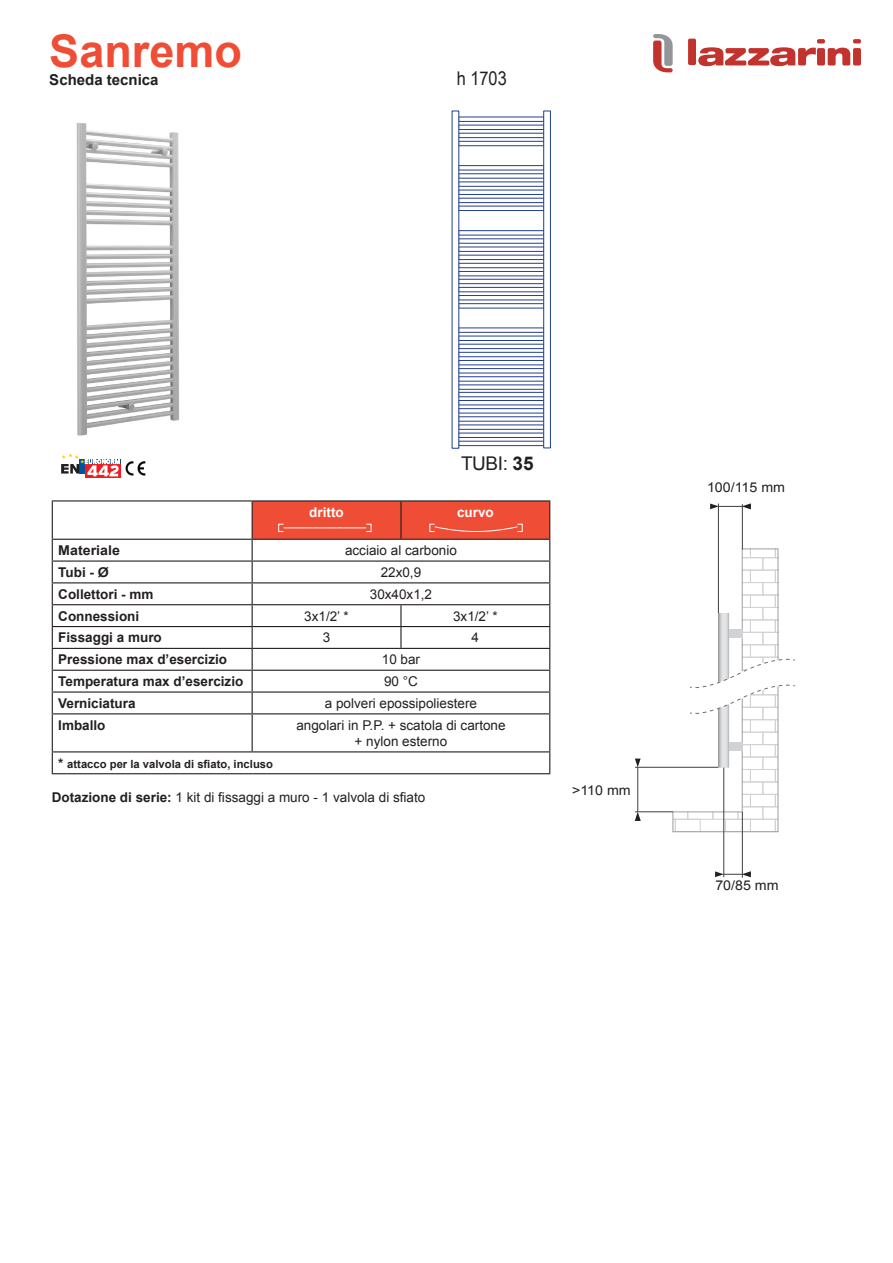
<style>
.page{position:relative;width:893px;height:1263px;background:#fff}
.page>*{position:absolute;margin:0;border:0;box-sizing:border-box;transform-origin:0 0}
.titreproduct_classic{font:700 45px "Arial";color:#ef4d35}
.t1{font:18.9px "Arial";color:#231f20}
.dati_tecnici{font:18.9px "Arial Narrow";color:#231f20;scale:1.06 1}
.titreproduct_classic-2{font:700 15px "Arial";color:#231f20}
.dati_tecnici-2{font:13.5px "Arial";color:#231f20}
.t2{font:700 13.5px "Arial";color:#231f20}
.dati_tecnici-3{font:13.5px "Arial";color:#231f20;scale:1.05 1}
.t3{font:700 13.5px "Arial";color:#fff}
.t4{font:700 13.5px "Arial";color:#231f20;scale:1.05 1}
.t5{font:700 11.25px "Arial";color:#231f20}
.s1{font-weight:700}
.s2{font-size:13.5px}
</style>
<div class="page">
<svg style="left:653px;top:34px;width:20px;height:38px"></svg>
<svg style="left:688px;top:39px;width:173px;height:27px"></svg>
<hr style="left:252px;top:500px;width:149px;height:1px;background:#231f20">
<hr style="left:401px;top:500px;width:149px;height:1px;background:#231f20">
<hr style="left:52px;top:539px;width:200px;height:1px;background:#231f20">
<hr style="left:52px;top:560px;width:200px;height:2px;background:#231f20">
<hr style="left:52px;top:582px;width:200px;height:1px;background:#231f20">
<hr style="left:52px;top:604px;width:200px;height:1px;background:#231f20">
<hr style="left:52px;top:626px;width:200px;height:1px;background:#231f20">
<hr style="left:52px;top:648px;width:200px;height:1px;background:#231f20">
<hr style="left:52px;top:670px;width:200px;height:1px;background:#231f20">
<hr style="left:52px;top:691px;width:200px;height:2px;background:#231f20">
<svg style="left:52px;top:540px;width:1px;height:173px"></svg>
<hr style="left:52px;top:713px;width:200px;height:1px;background:#231f20">
<hr style="left:52px;top:714px;width:1px;height:37px;background:#231f20">
<hr style="left:252px;top:713px;width:149px;height:1px;background:#231f20">
<hr style="left:252px;top:714px;width:1px;height:37px;background:#231f20">
<hr style="left:401px;top:713px;width:149px;height:1px;background:#231f20">
<hr style="left:549px;top:714px;width:1px;height:37px;background:#231f20">
<hr style="left:52px;top:751px;width:200px;height:1px;background:#231f20">
<svg style="left:52px;top:752px;width:1px;height:21px"></svg>
<hr style="left:252px;top:751px;width:149px;height:1px;background:#231f20">
<hr style="left:401px;top:751px;width:149px;height:1px;background:#231f20">
<svg style="left:549px;top:752px;width:1px;height:21px"></svg>
<hr style="left:52px;top:773px;width:200px;height:1px;background:#231f20">
<hr style="left:252px;top:773px;width:149px;height:1px;background:#231f20">
<hr style="left:401px;top:773px;width:149px;height:1px;background:#231f20">
<hr style="left:52px;top:500px;width:200px;height:1px;background:#231f20">
<hr style="left:52px;top:501px;width:1px;height:38px;background:#231f20">
<svg style="left:252px;top:501px;width:298px;height:212px"></svg>
<div style="left:517px;top:524px;width:6px;height:8px;border:1px solid #fff"></div>
<div style="left:429px;top:524px;width:6px;height:8px;border:1px solid #fff"></div>
<svg style="left:61px;top:453px;width:60px;height:25px"></svg>
<img style="left:125px;top:461px;width:21px;height:15px">
<hr style="left:742px;top:812px;width:1px;height:66px;background:#3e3e3f">
<hr style="left:723px;top:768px;width:1px;height:109px;background:#3e3e3f">
<svg style="left:715px;top:871px;width:36px;height:6px"></svg>
<hr style="left:635px;top:811px;width:38px;height:1px;background:#3e3e3f">
<hr style="left:635px;top:767px;width:83px;height:1px;background:#3e3e3f">
<svg style="left:635px;top:758px;width:6px;height:9px"></svg>
<svg style="left:635px;top:812px;width:6px;height:9px"></svg>
<hr style="left:637px;top:767px;width:1px;height:45px;background:#3e3e3f">
<hr style="left:742px;top:504px;width:1px;height:45px;background:#3e3e3f">
<hr style="left:718px;top:504px;width:1px;height:109px;background:#3e3e3f">
<svg style="left:710px;top:503px;width:41px;height:6px"></svg>
<svg style="left:672px;top:549px;width:123px;height:283px"></svg>
<img style="left:76px;top:122px;width:104px;height:314px">
<svg style="left:459px;top:117px;width:84px;height:5px"></svg>
<svg style="left:459px;top:125px;width:84px;height:5px"></svg>
<svg style="left:459px;top:133px;width:84px;height:5px"></svg>
<svg style="left:459px;top:141px;width:84px;height:5px"></svg>
<svg style="left:459px;top:165px;width:84px;height:5px"></svg>
<svg style="left:459px;top:173px;width:84px;height:6px"></svg>
<svg style="left:459px;top:181px;width:84px;height:6px"></svg>
<svg style="left:459px;top:190px;width:84px;height:5px"></svg>
<svg style="left:459px;top:198px;width:84px;height:5px"></svg>
<svg style="left:459px;top:206px;width:84px;height:5px"></svg>
<svg style="left:459px;top:230px;width:84px;height:6px"></svg>
<svg style="left:459px;top:238px;width:84px;height:6px"></svg>
<svg style="left:459px;top:246px;width:84px;height:6px"></svg>
<svg style="left:459px;top:255px;width:84px;height:5px"></svg>
<svg style="left:459px;top:263px;width:84px;height:5px"></svg>
<svg style="left:459px;top:271px;width:84px;height:5px"></svg>
<svg style="left:459px;top:279px;width:84px;height:5px"></svg>
<svg style="left:459px;top:287px;width:84px;height:5px"></svg>
<svg style="left:459px;top:295px;width:84px;height:5px"></svg>
<svg style="left:459px;top:303px;width:84px;height:6px"></svg>
<svg style="left:459px;top:327px;width:84px;height:6px"></svg>
<svg style="left:459px;top:336px;width:84px;height:5px"></svg>
<svg style="left:459px;top:344px;width:84px;height:5px"></svg>
<svg style="left:459px;top:352px;width:84px;height:5px"></svg>
<svg style="left:459px;top:360px;width:84px;height:5px"></svg>
<svg style="left:459px;top:368px;width:84px;height:5px"></svg>
<svg style="left:459px;top:376px;width:84px;height:6px"></svg>
<svg style="left:459px;top:384px;width:84px;height:6px"></svg>
<svg style="left:459px;top:392px;width:84px;height:5px"></svg>
<svg style="left:459px;top:400px;width:84px;height:5px"></svg>
<svg style="left:459px;top:408px;width:84px;height:5px"></svg>
<svg style="left:459px;top:416px;width:84px;height:6px"></svg>
<svg style="left:459px;top:424px;width:84px;height:6px"></svg>
<svg style="left:459px;top:433px;width:84px;height:5px"></svg>
<svg style="left:459px;top:441px;width:84px;height:5px"></svg>
<div style="left:543px;top:111px;width:8px;height:337px;background:#fff;border:1px solid #253f8e"></div>
<p class="titreproduct_classic" style="left:49px;top:21px;width:194px">Sanremo</p>
<p class="titreproduct_classic-2" style="left:49px;top:70px;width:111px">Scheda tecnica</p>
<p class="dati_tecnici" style="left:457px;top:65px;width:49px">h 1703</p>
<h2 class="t1" style="left:461px;top:451px;width:74px">TUBI: <span class="s1">35</span></h2>
<p class="t3" style="left:309px;top:503px;width:36px">dritto</p>
<p class="t3" style="left:457px;top:503px;width:38px">curvo</p>
<p class="t4" style="left:58px;top:541px;width:60px">Materiale</p>
<p class="dati_tecnici-2" style="left:345px;top:541px;width:113px">acciaio al carbonio</p>
<p class="t2" style="left:58px;top:563px;width:52px">Tubi - Ø</p>
<p class="dati_tecnici-2" style="left:381px;top:563px;width:42px">22x0,9</p>
<p class="t2" style="left:58px;top:585px;width:97px">Collettori - mm</p>
<p class="dati_tecnici-2" style="left:370px;top:585px;width:64px">30x40x1,2</p>
<p class="t2" style="left:58px;top:607px;width:83px">Connessioni</p>
<p class="dati_tecnici-2" style="left:304px;top:607px;width:46px">3x1/2’ *</p>
<p class="dati_tecnici-2" style="left:453px;top:607px;width:46px">3x1/2’ *</p>
<p class="t2" style="left:58px;top:629px;width:105px">Fissaggi a muro</p>
<p class="dati_tecnici-2" style="left:323px;top:629px;width:9px">3</p>
<p class="dati_tecnici-2" style="left:472px;top:629px;width:9px">4</p>
<p class="t2" style="left:58px;top:650px;width:170px">Pressione max d’esercizio</p>
<p class="dati_tecnici-2" style="left:382px;top:651px;width:40px">10 bar</p>
<p class="t2" style="left:58px;top:672px;width:187px">Temperatura max d’esercizio</p>
<p class="dati_tecnici-2" style="left:384px;top:672px;width:35px">90 °C</p>
<p class="t2" style="left:58px;top:694px;width:79px">Verniciatura</p>
<p class="dati_tecnici-2" style="left:325px;top:694px;width:154px">a polveri epossipoliestere</p>
<p class="t2" style="left:58px;top:716px;width:49px">Imballo</p>
<p class="dati_tecnici-2" style="left:296px;top:716px;width:211px">angolari in P.P. + scatola di cartone</p>
<p class="dati_tecnici-2" style="left:355px;top:732px;width:94px">+ nylon esterno</p>
<p class="t5" style="left:58px;top:756px;width:216px"><span class="s2">*</span> attacco per la valvola di sfiato, incluso</p>
<p class="dati_tecnici-2" style="left:52px;top:788px;width:375px"><span class="s1">Dotazione di serie:</span> 1 kit di fissaggi a muro - 1 valvola di sfiato</p>
<p class="dati_tecnici-3" style="left:572px;top:781px;width:57px">&gt;110 mm</p>
<p class="dati_tecnici-3" style="left:707px;top:478px;width:76px">100/115 mm</p>
<p class="dati_tecnici-3" style="left:715px;top:876px;width:62px">70/85 mm</p>
</div>
